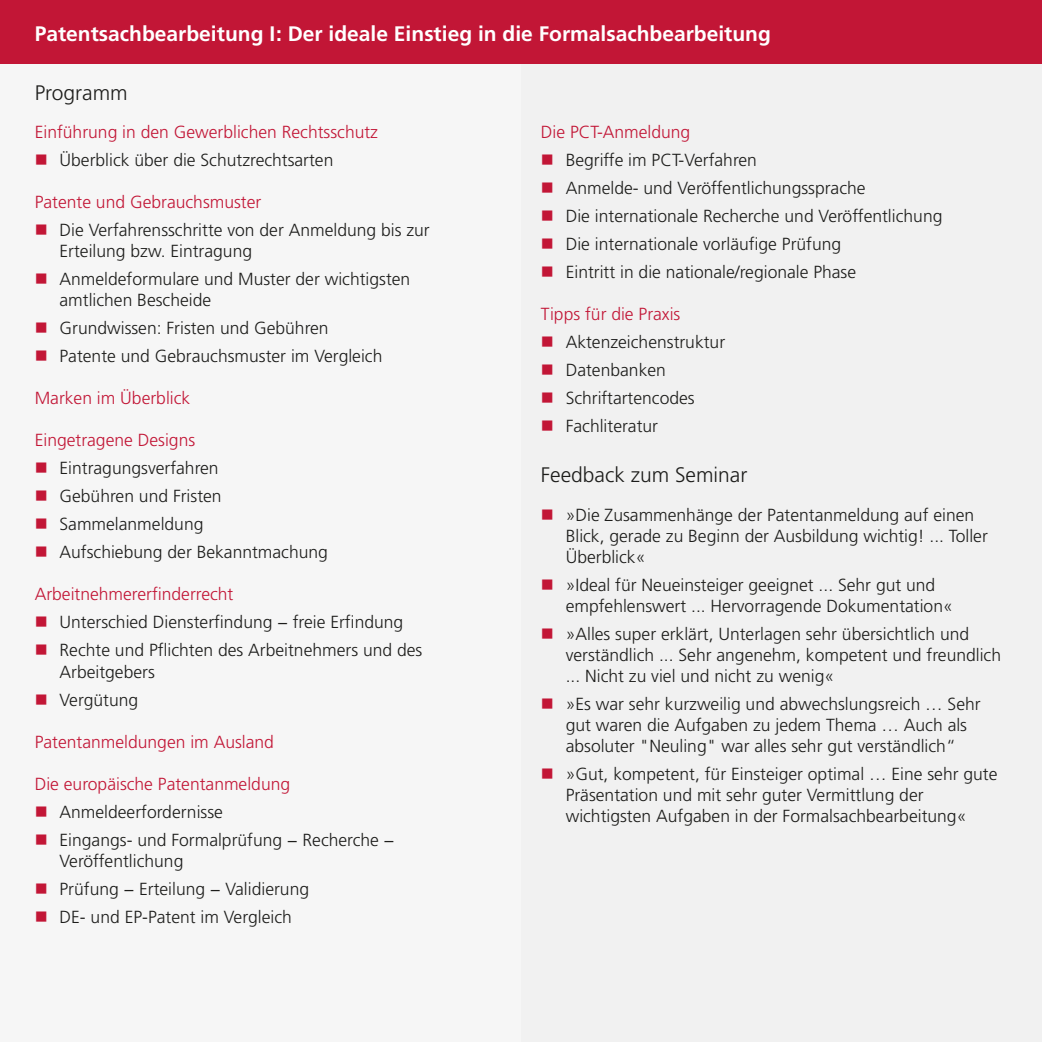
<style>
.page{position:relative;width:1042px;height:1042px;background:#fff}
.page>*{position:absolute;margin:0;border:0;box-sizing:border-box;transform-origin:0 0}
.t1{font:700 21px "Frutiger LT Pro";color:#fff}
.t2{font:300 21px "Frutiger LT Pro";color:#1d1d1b}
.t3{font:300 17.5px/28px "Frutiger LT Pro";color:#1d1d1b}
.t4{font:300 17.5px "Frutiger LT Pro";color:#c21636}
</style>
<div class="page">
<div style="left:0;top:0;width:1042px;height:65px;background:#c21636"></div>
<div style="left:521px;top:65px;width:521px;height:977px;background:#f1f1f1"></div>
<div style="left:0;top:65px;width:521px;height:977px;background:#f6f6f6"></div>
<p class="t1" style="left:35px;top:25px;width:738px">Patentsachbearbeitung I : Der ideale Einstieg in die Formalsachbearbeitung</p>
<p class="t2" style="left:35px;top:84px;width:94px">Programm</p>
<p class="t4" style="left:35px;top:125px;width:345px">Einführung in den Gewerblichen Rechtsschutz</p>
<p class="t3" style="left:60px;top:148px;width:275px">Überblick über die Schutzrechtsarten</p>
<p class="t4" style="left:35px;top:195px;width:228px">Patente und Gebrauchsmuster</p>
<p class="t3" style="left:60px;top:221px;width:372px;line-height:21px">Die Verfahrensschritte von der Anmeldung bis zur<br>Erteilung bzw. Eintragung</p>
<p class="t3" style="left:60px;top:270px;width:352px;line-height:21px">Anmeldeformulare und Muster der wichtigsten amtlichen Bescheide</p>
<p class="t3" style="left:60px;top:316px;width:324px">Grundwissen: Fristen und Gebühren<br>Patente und Gebrauchsmuster im Vergleich</p>
<p class="t4" style="left:35px;top:391px;width:157px">Marken im Überblick</p>
<p class="t4" style="left:35px;top:433px;width:162px">Eingetragene Designs</p>
<p class="t3" style="left:60px;top:456px;width:270px">Eintragungsverfahren<br>Gebühren und Fristen<br>Sammelanmeldung<br>Aufschiebung der Bekanntmachung</p>
<p class="t4" style="left:35px;top:587px;width:200px">Arbeitnehmererfinderrecht</p>
<p class="t3" style="left:60px;top:610px;width:364px">Unterschied Diensterfindung − freie Erfindung<br>Rechte und Pflichten des Arbeitnehmers und des</p>
<p class="t3" style="left:60px;top:659px;width:97px">Arbeitgebers<br>Vergütung</p>
<p class="t4" style="left:35px;top:734px;width:241px">Patentanmeldungen im Ausland</p>
<p class="t4" style="left:35px;top:776px;width:257px">Die europäische Patentanmeldung</p>
<p class="t3" style="left:60px;top:799px;width:336px">Anmeldeerfordernisse<br>Eingangs- und Formalprüfung − Recherche −</p>
<p class="t3" style="left:60px;top:848px;width:251px">Veröffentlichung<br>Prüfung − Erteilung − Validierung<br>DE- und EP-Patent im Vergleich</p>
<p class="t4" style="left:541px;top:125px;width:151px">Die PCT-Anmeldung</p>
<p class="t3" style="left:566px;top:148px;width:378px">Begriffe im PCT-Verfahren<br>Anmelde- und Veröffentlichungssprache<br>Die internationale Recherche und Veröffentlichung Die internationale vorläufige Prüfung<br>Eintritt in die nationale/regionale Phase</p>
<p class="t4" style="left:541px;top:307px;width:141px">Tipps für die Praxis</p>
<p class="t3" style="left:566px;top:330px;width:161px">Aktenzeichenstruktur<br>Datenbanken<br>Schriftartencodes<br>Fachliteratur</p>
<p class="t2" style="left:541px;top:466px;width:208px">Feedback zum Seminar</p>
<p class="t3" style="left:566px;top:506px;width:424px;line-height:21px">»Die Zusammenhänge der Patentanmeldung auf einen<br>Blick, gerade zu Beginn der Ausbildung wichtig! ... Toller<br>Überblick«</p>
<p class="t3" style="left:566px;top:576px;width:389px;line-height:21px">»Ideal für Neueinsteiger geeignet ... Sehr gut und empfehlenswert ... Hervorragende Dokumentation«</p>
<p class="t3" style="left:566px;top:625px;width:437px;line-height:21px">»Alles super erklärt, Unterlagen sehr übersichtlich und verständlich ... Sehr angenehm, kompetent und freundlich ... Nicht zu viel und nicht zu wenig«</p>
<p class="t3" style="left:566px;top:695px;width:416px;line-height:21px">»Es war sehr kurzweilig und abwechslungsreich … Sehr gut waren die Aufgaben zu jedem Thema … Auch als absoluter "Neuling" war alles sehr gut verständlich“</p>
<p class="t3" style="left:566px;top:765px;width:433px;line-height:21px">»Gut, kompetent, für Einsteiger optimal … Eine sehr gute<br>Präsentation und mit sehr guter Vermittlung der wichtigsten Aufgaben in der Formalsachbearbeitung«</p>
</div>
